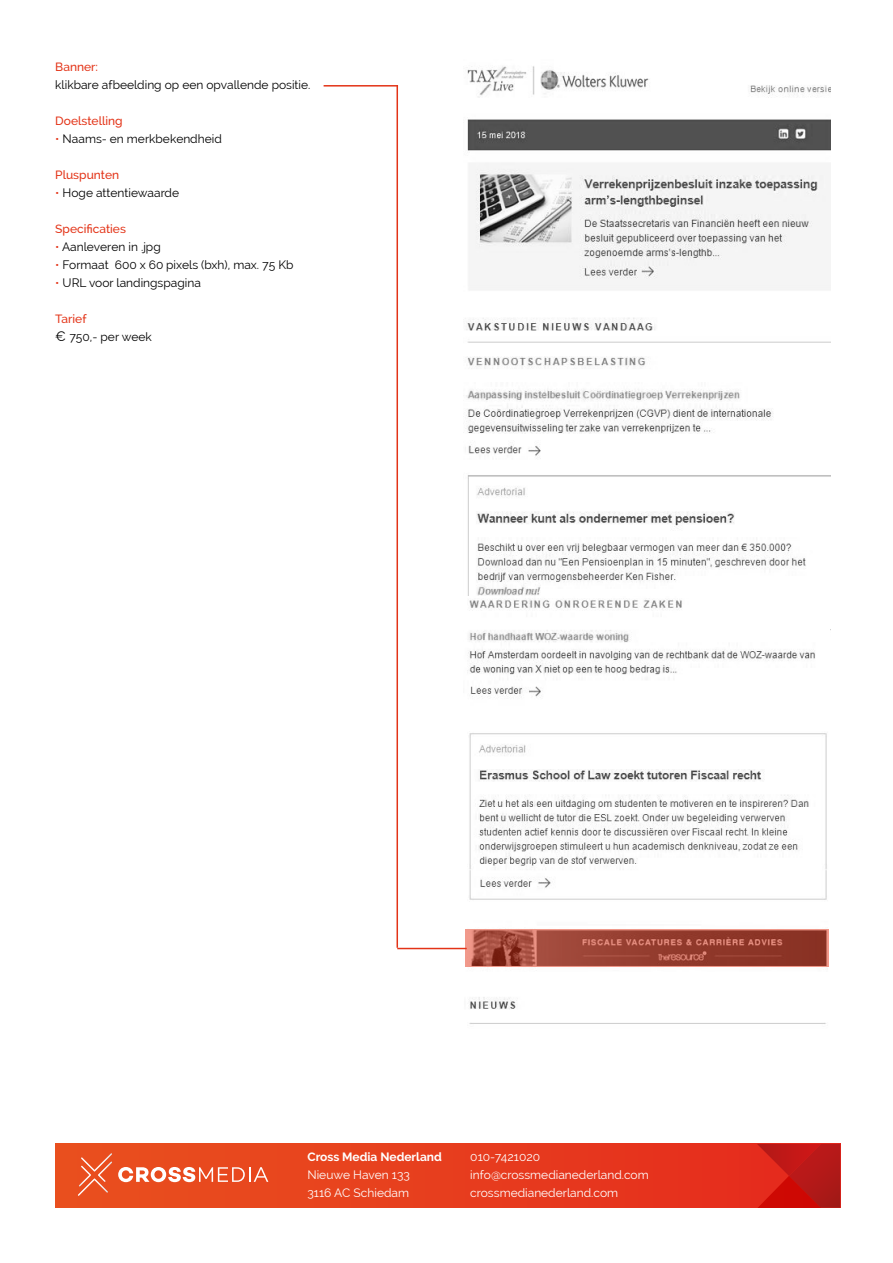
<style>
.page{position:relative;width:893px;height:1263px;background:#fff}
.page>*{position:absolute;margin:0;border:0;box-sizing:border-box;transform-origin:0 0}
.t1{font:12px/18px "Raleway";color:#000}
.t2{font:12px/18px "Raleway";color:#fff}
.t3{font:500 12px "Raleway";color:#e33317}
.t4{font:700 12px "Raleway";color:#fff}
.s1{color:#e33317}
.s2{font-weight:500;color:#e33317}
.s3{font-size:13.5px}
</style>
<div class="page">
<svg style="left:55px;top:1144px;width:601px;height:64px;background:#e7401d"></svg>
<svg style="left:656px;top:1144px;width:184px;height:64px;background:#d62519"></svg>
<svg style="left:78px;top:1153px;width:34px;height:43px"></svg>
<svg style="left:118px;top:1167px;width:150px;height:15px"></svg>
<img style="left:465px;top:66px;width:365px;height:530px">
<img style="left:463px;top:599px;width:366px;height:425px">
<svg style="left:465px;top:929px;width:363px;height:37px;background:#a0483a"></svg>
<hr style="left:396px;top:85px;width:2px;height:863px;background:#e33317">
<hr style="left:324px;top:85px;width:74px;height:2px;background:#e33317">
<hr style="left:397px;top:948px;width:70px;height:1px;background:#e33317">
<p class="t3" style="left:55px;top:60px;width:44px">Banner:</p>
<p class="t1" style="left:55px;top:76px;width:257px">klikbare afbeelding op een opvallende positie.</p>
<p class="t3" style="left:55px;top:114px;width:69px">Doelstelling</p>
<p class="t1" style="left:55px;top:130px;width:168px"><span class="s1">•</span> Naams- en merkbekendheid</p>
<p class="t3" style="left:55px;top:168px;width:65px">Pluspunten</p>
<p class="t1" style="left:55px;top:184px;width:125px"><span class="s1">•</span> Hoge attentiewaarde</p>
<p class="t3" style="left:55px;top:222px;width:72px">Specificaties</p>
<p class="t1" style="left:55px;top:238px;width:107px"><span class="s1">•</span> Aanleveren in .jpg</p>
<p class="t1" style="left:55px;top:256px;width:240px"><span class="s1">•</span> Formaat 600 x 60 pixels (bxh), max. 75 Kb</p>
<p class="t1" style="left:55px;top:274px;width:147px"><span class="s1">•</span> URL voor landingspagina</p>
<p class="t1" style="left:55px;top:310px;width:98px"><span class="s2">Tarief<br></span><span class="s3">€</span> 750,- per week</p>
<p class="t4" style="left:307px;top:1149px;width:136px">Cross Media Nederland</p>
<p class="t2" style="left:307px;top:1165px;width:104px">Nieuwe Haven 133<br>3116 AC Schiedam</p>
<p class="t2" style="left:470px;top:1147px;width:180px">010-7421020 info@crossmedianederland.com crossmedianederland.com</p>
</div>
